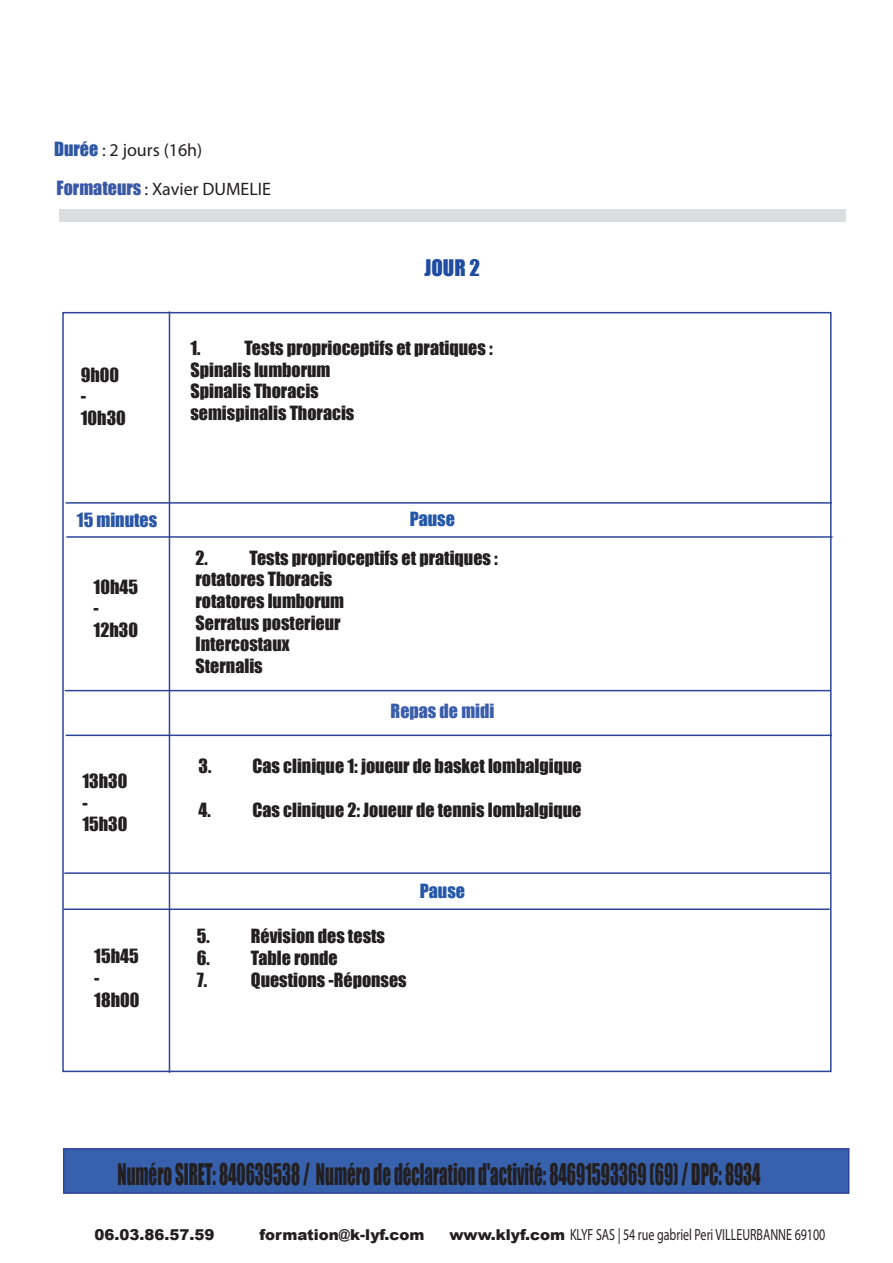
<style>
.page{position:relative;width:893px;height:1263px;background:#fff}
.page>*{position:absolute;margin:0;border:0;box-sizing:border-box;transform-origin:0 0}
.t1{font:27.45px "Impact";color:#231f20;scale:.62 1}
.t2{font:21px "Impact";color:#1e4ca0}
.t3{font:18px/21.6px "Impact";color:#231f20}
.t4{font:18px/39.3px "Myriad Pro";color:#231f20}
.t5{font:18px "Impact";color:#3a5dab}
.t6{font:18px "Impact";color:#2457a7}
.t7{font:18px "Impact";color:#2956a6}
.t8{font:16.2px "Myriad Pro";color:#231f20;scale:.74 1}
.t9{font:900 15px "Arial";color:#231f20}
.s1{font-family:"Impact";color:#2d56a5}
.s2{font-family:"Impact";color:#3857a6}
.s3{font-family:"Arial";font-weight:900;font-size:15px}
</style>
<div class="page">
<div style="left:62px;top:312px;width:770px;height:760px;background:#fff;border:2px solid #2e449c"></div>
<hr style="left:66px;top:502px;width:766px;height:2px;background:#2e449c">
<hr style="left:66px;top:536px;width:767px;height:2px;background:#2e449c">
<hr style="left:65px;top:690px;width:766px;height:1px;background:#2e449c">
<hr style="left:66px;top:734px;width:766px;height:2px;background:#2e449c">
<hr style="left:64px;top:872px;width:766px;height:2px;background:#2e449c">
<hr style="left:64px;top:908px;width:766px;height:2px;background:#2e449c">
<hr style="left:169px;top:311px;width:1px;height:762px;background:#2e449c">
<div style="left:60px;top:209px;width:786px;height:12px;background:#dcdddf"></div>
<div style="left:63px;top:1148px;width:786px;height:46px;background:#3761ad;border:2px solid #2e449c"></div>
<p class="t4" style="left:54px;top:130px;width:218px"><span class="s1">Durée</span> : 2 jours (16h)<br><span class="s2">Formateurs</span> : Xavier DUMELIE</p>
<p class="t2" style="left:424px;top:252px;width:57px">JOUR 2</p>
<p class="t3" style="left:81px;top:363px;width:47px">9h00 -<br>10h30</p>
<p class="t3" style="left:190px;top:337px;width:12px">1.</p>
<p class="t3" style="left:190px;top:337px;width:304px;text-indent:54px">Tests proprioceptifs et pratiques :<br>Spinalis lumborum<br>Spinalis Thoracis<br>semispinalis Thoracis</p>
<p class="t7" style="left:77px;top:506px;width:82px">15 minutes</p>
<p class="t6" style="left:410px;top:505px;width:47px">Pause</p>
<p class="t3" style="left:94px;top:575px;width:46px">10h45 -<br>12h30</p>
<p class="t3" style="left:82px;top:770px;width:47px">13h30 -<br>15h30</p>
<p class="t3" style="left:94px;top:945px;width:47px">15h45 -<br>18h00</p>
<p class="t3" style="left:196px;top:546px;width:304px">2. Tests proprioceptifs et pratiques : rotatores Thoracis<br>rotatores lumborum<br>Serratus posterieur<br>Intercostaux<br>Sternalis</p>
<p class="t5" style="left:391px;top:697px;width:105px">Repas de midi</p>
<p class="t3" style="left:198px;top:755px;width:385px">3. Cas clinique 1: joueur de basket lombalgique</p>
<p class="t3" style="left:198px;top:798px;width:384px">4. Cas clinique 2: Joueur de tennis lombalgique</p>
<p class="t3" style="left:197px;top:925px;width:190px">5. Révision des tests</p>
<p class="t3" style="left:197px;top:947px;width:142px">6. Table ronde<br>7.</p>
<p class="t3" style="left:251px;top:968px;width:157px">Questions -Réponses</p>
<p class="t6" style="left:420px;top:877px;width:47px">Pause</p>
<h1 class="t1" style="left:117px;top:1153px;width:1039px">Numéro SIRET: 840639538 / Numéro de déclaration d'activité: 84691593369 (69) / DPC: 8934</h1>
<p class="t9" style="left:95px;top:1224px;width:122px">06.03.86.57.59</p>
<p class="t9" style="left:259px;top:1224px;width:166px">formation@k-lyf.com</p>
<p class="t8" style="left:449px;top:1224px;width:510px"><span class="s3">www.klyf.com</span> KLYF SAS | 54 rue gabriel Peri VILLEURBANNE 69100</p>
</div>
